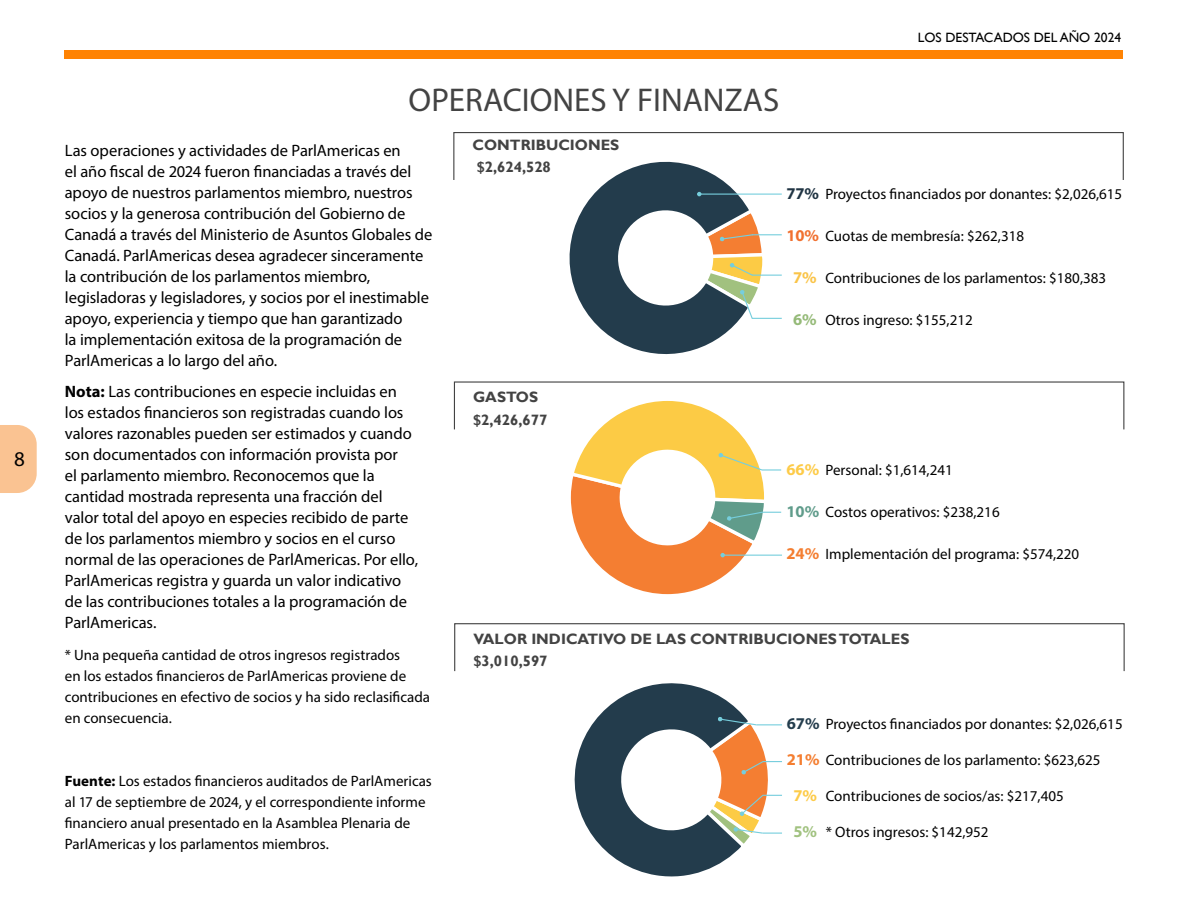
<style>
.page{position:relative;width:1188px;height:918px;background:#fff}
.page>*{position:absolute;margin:0;border:0;box-sizing:border-box;transform-origin:0 0}
.H2_-_Heading{font:33px "Myriad Pro";color:#434343}
.t1{font:21px "Myriad Pro";color:#000}
.Body_paragraph{font:16.5px/21px "Myriad Pro";letter-spacing:-.005em;color:#000}
.body_charts{font:15px "Myriad Pro";color:#000}
.Body_paragraph-2{font:15px/21px "Myriad Pro";color:#000}
.t2{font:700 15px/22.5px "Gill Sans";color:#434343}
.t3{font:13.5px "Gill Sans";color:#000}
.s1{font-weight:700}
.s2{font-weight:700;font-size:16.5px;color:#203443}
.s3{font-weight:700;font-size:16.5px;color:#f1702f}
.s4{font-weight:700;font-size:16.5px;color:#fac448}
.s5{font-weight:700;font-size:16.5px;color:#95ba78}
.s6{font-weight:700;font-size:16.5px;color:#fdcb48}
.s7{font-weight:700;font-size:16.5px;color:#609c8b}
.s8{font-weight:700;font-size:16.5px;color:#f47e31}
.s9{font-weight:700;font-size:16.5px;color:#243d4d}
.s10{font-weight:700;font-size:16.5px;color:#a1c280}
</style>
<div class="page">
<div style="left:65px;top:50px;width:1058px;height:9px;background:#ff8303"></div>
<svg style="left:0;top:425px;width:37px;height:68px;background:#fac799"></svg>
<div style="left:454px;top:623px;width:671px;height:49px;border:1px solid #434343"></div>
<div style="left:453px;top:132px;width:671px;height:49px;border:1px solid #434343"></div>
<hr style="left:699px;top:194px;width:83px;height:1px;background:#76cedd">
<svg style="left:557px;top:161px;width:211px;height:194px"></svg>
<hr style="left:752px;top:234px;width:30px;height:1px;background:#76cedd">
<hr style="left:752px;top:275px;width:30px;height:1px;background:#76cedd">
<hr style="left:752px;top:318px;width:30px;height:1px;background:#76cedd">
<hr style="left:723px;top:555px;width:59px;height:1px;background:#76cedd">
<svg style="left:562px;top:671px;width:220px;height:206px"></svg>
<svg style="left:570px;top:401px;width:211px;height:194px"></svg>
<p class="t1" style="left:14px;top:446px;width:12px">8</p>
<p class="t3" style="left:918px;top:29px;width:205px">LOS DESTACADOS DEL AÑO 2024</p>
<p class="H2_-_Heading" style="left:409px;top:80px;width:372px">OPERACIONES Y FINANZAS</p>
<p class="t2" style="left:473px;top:134px;width:148px">CONTRIBUCIONES $2,624,528</p>
<p class="Body_paragraph" style="left:65px;top:139px;width:369px">Las operaciones y actividades de ParlAmericas en<br>el año fiscal de 2024 fueron financiadas a través del apoyo de nuestros parlamentos miembro, nuestros socios y la generosa contribución del Gobierno de Canadá a través del Ministerio de Asuntos Globales de Canadá. ParlAmericas desea agradecer sinceramente la contribución de los parlamentos miembro, legisladoras y legisladores, y socios por el inestimable apoyo, experiencia y tiempo que han garantizado<br>la implementación exitosa de la programación de ParlAmericas a lo largo del año.</p>
<p class="Body_paragraph" style="left:65px;top:381px;width:355px"><span class="s1">Nota:</span> Las contribuciones en especie incluidas en los estados financieros son registradas cuando los valores razonables pueden ser estimados y cuando son documentados con información provista por<br>el parlamento miembro. Reconocemos que la cantidad mostrada representa una fracción del valor total del apoyo en especies recibido de parte de los parlamentos miembro y socios en el curso normal de las operaciones de ParlAmericas. Por ello, ParlAmericas registra y guarda un valor indicativo de las contribuciones totales a la programación de ParlAmericas.</p>
<p class="Body_paragraph-2" style="left:65px;top:644px;width:367px">* Una pequeña cantidad de otros ingresos registrados<br>en los estados financieros de ParlAmericas proviene de contribuciones en efectivo de socios y ha sido reclasificada en consecuencia.</p>
<p class="body_charts" style="left:786px;top:185px;width:337px"><span class="s2">77%</span> Proyectos financiados por donantes: $2,026,615</p>
<p class="body_charts" style="left:786px;top:227px;width:239px"><span class="s3">10%</span> Cuotas de membresía: $262,318</p>
<p class="body_charts" style="left:793px;top:269px;width:315px"><span class="s4">7%</span> Contribuciones de los parlamentos: $180,383</p>
<p class="body_charts" style="left:793px;top:311px;width:181px"><span class="s5">6%</span> Otros ingreso: $155,212</p>
<p class="t2" style="left:473px;top:386px;width:76px">GASTOS $2,426,677</p>
<p class="body_charts" style="left:787px;top:461px;width:168px"><span class="s6">66%</span> Personal: $1,614,241</p>
<p class="body_charts" style="left:787px;top:503px;width:215px"><span class="s7">10%</span> Costos operativos: $238,216</p>
<p class="body_charts" style="left:787px;top:545px;width:294px"><span class="s8">24%</span> Implementación del programa: $574,220</p>
<p class="t2" style="left:473px;top:628px;width:438px">VALOR INDICATIVO DE LAS CONTRIBUCIONES TOTALES $3,010,597</p>
<p class="body_charts" style="left:787px;top:714px;width:337px"><span class="s9">67%</span> Proyectos financiados por donantes: $2,026,615</p>
<p class="body_charts" style="left:787px;top:750px;width:315px"><span class="s8">21%</span> Contribuciones de los parlamento: $623,625</p>
<p class="body_charts" style="left:793px;top:786px;width:272px"><span class="s6">7%</span> Contribuciones de socios/as: $217,405</p>
<p class="body_charts" style="left:793px;top:822px;width:197px"><span class="s10">5%</span> * Otros ingresos: $142,952</p>
<p class="Body_paragraph-2" style="left:65px;top:770px;width:369px"><span class="s1">Fuente:</span> Los estados financieros auditados de ParlAmericas al 17 de septiembre de 2024, y el correspondiente informe financiero anual presentado en la Asamblea Plenaria de ParlAmericas y los parlamentos miembros.</p>
</div>
